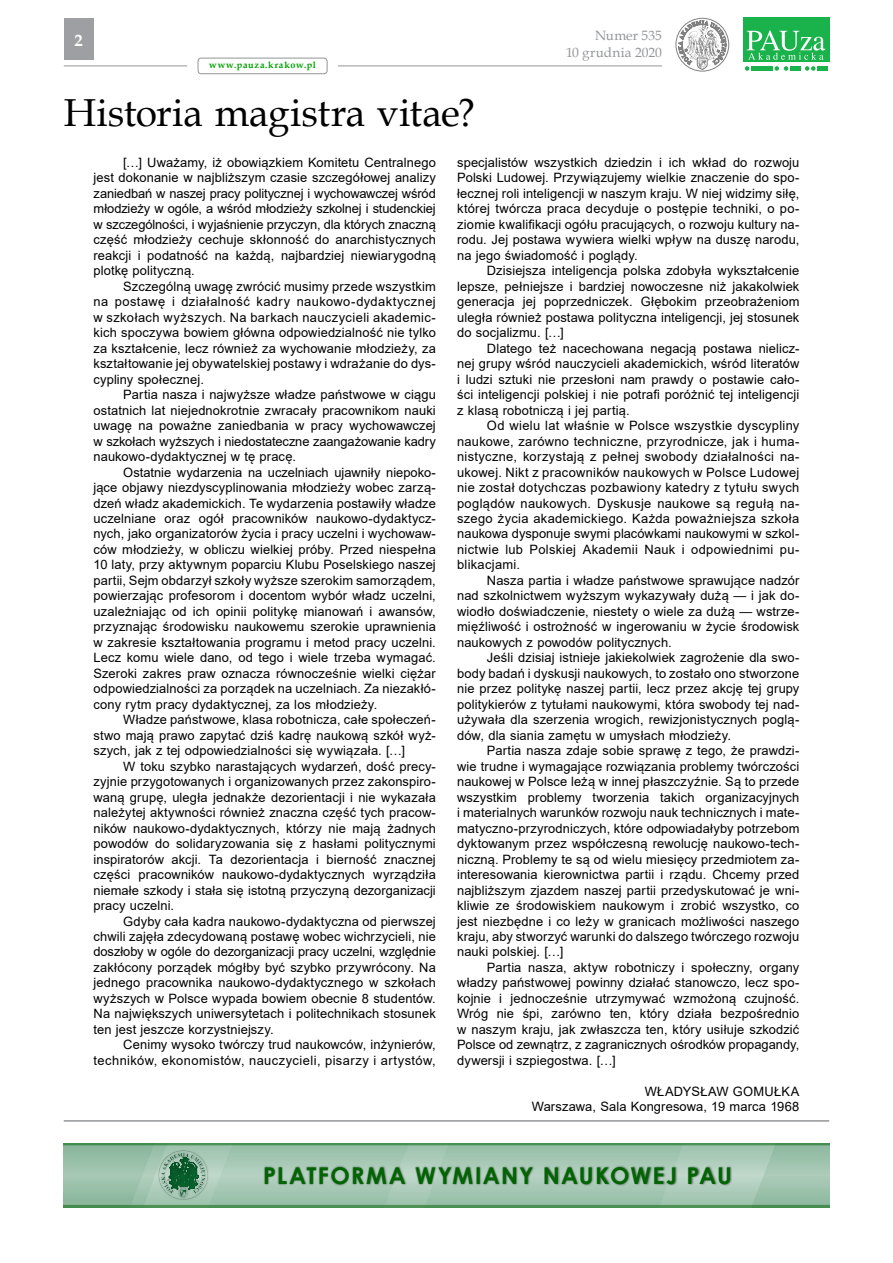
<style>
.page{position:relative;width:893px;height:1263px;background:#fff}
.page>*{position:absolute;margin:0;border:0;box-sizing:border-box;transform-origin:0 0}
.t1{font:39px "Book Antiqua";color:#000}
.t2{font:700 23.1px "Century Gothic";letter-spacing:.06em;color:#006400}
.t3{font:700 16.5px "Book Antiqua";color:#fff}
.t4{font:13.5px/16.2px "Book Antiqua";color:#939598;text-align:right}
.t5{font:12.9px/15.5px "Arial";letter-spacing:.01em;color:#000;text-align:justify}
.t6{font:12.9px/15.5px "Arial";letter-spacing:.03em;color:#000;text-align:right}
.t7{font:700 9.15px "Book Antiqua";letter-spacing:.075em;color:#00a000}
</style>
<div class="page">
<svg style="left:745px;top:66px;width:4px;height:5px"></svg>
<svg style="left:774px;top:66px;width:14px;height:5px"></svg>
<svg style="left:805px;top:66px;width:10px;height:5px"></svg>
<div style="left:751px;top:66px;width:10px;height:5px;background:#19b24b"></div>
<div style="left:763px;top:66px;width:10px;height:5px;background:#19b24b"></div>
<div style="left:790px;top:66px;width:10px;height:5px;background:#19b24b"></div>
<div style="left:817px;top:66px;width:10px;height:5px;background:#19b24b"></div>
<div style="left:743px;top:18px;width:86px;height:44px;background:#19b24b"></div>
<svg style="left:747px;top:30px;width:78px;height:30px"></svg>
<div style="left:676px;top:18px;width:53px;height:53px;border:1px solid #000;border-radius:50%"></div>
<svg style="left:678px;top:17px;width:48px;height:53px"></svg>
<div style="left:198px;top:58px;width:129px;height:16px;border:1px solid #939598;border-radius:3px"></div>
<hr style="left:338px;top:66px;width:324px;height:1px;background:#939598">
<hr style="left:64px;top:66px;width:123px;height:1px;background:#939598">
<div style="left:64px;top:18px;width:30px;height:42px;background:#9d9fa2"></div>
<hr style="left:64px;top:1120px;width:765px;height:2px;background:#939598">
<div style="left:263px;top:1165px;width:469px;height:21px;background:#000;opacity:.5"></div>
<hr style="left:64px;top:1143px;width:765px;height:2px;background:#006400">
<hr style="left:64px;top:1205px;width:765px;height:2px;background:#006400">
<div style="left:146px;top:1143px;width:74px;height:57px;background:#000;opacity:.23"></div>
<p class="t3" style="left:75px;top:30px;width:10px">2</p>
<p class="t7" style="left:209px;top:59px;width:108px">www.pauza.krakow.pl</p>
<h1 class="t1" style="left:64px;top:85px;width:413px">Historia magistra vitae?</h1>
<p class="t4" style="left:566px;top:27px;width:97px">Numer 535<br>10 grudnia 2020</p>
<p class="t5" style="left:94px;top:155px;width:344px;text-indent:30px">[…] Uważamy, iż obowiązkiem Komitetu Centralnego jest dokonanie w najbliższym czasie szczegółowej analizy zaniedbań w naszej pracy politycznej i wychowawczej wśród młodzieży w ogóle, a wśród młodzieży szkolnej i studenckiej w szczególności, i wyjaśnienie przyczyn, dla których znaczną część młodzieży cechuje skłonność do anarchistycznych reakcji i podatność na każdą, najbardziej niewiarygodną plotkę polityczną.</p>
<p class="t5" style="left:94px;top:278px;width:344px;text-indent:30px">Szczególną uwagę zwrócić musimy przede wszystkim na postawę i działalność kadry naukowo-dydaktycznej w szkołach wyższych. Na barkach nauczycieli akademic&shy;kich spoczywa bowiem główna odpowiedzialność nie tylko za kształcenie, lecz również za wychowanie młodzieży, za kształtowanie jej obywatelskiej postawy i wdrażanie do dys&shy;cypliny społecznej.</p>
<p class="t5" style="left:94px;top:387px;width:344px;text-indent:30px">Partia nasza i najwyższe władze państwowe w ciągu ostatnich lat niejednokrotnie zwracały pracownikom nauki uwagę na poważne zaniedbania w pracy wychowawczej w szkołach wyższych i niedostateczne zaangażowanie kadry naukowo-dydaktycznej w tę pracę.</p>
<p class="t5" style="left:94px;top:464px;width:344px;text-indent:30px">Ostatnie wydarzenia na uczelniach ujawniły niepoko&shy;jące objawy niezdyscyplinowania młodzieży wobec zarzą&shy;dzeń władz akademickich. Te wydarzenia postawiły władze uczelniane oraz ogół pracowników naukowo-dydaktycz&shy;nych, jako organizatorów życia i pracy uczelni i wychowaw&shy;ców młodzieży, w obliczu wielkiej próby. Przed niespełna 10 laty, przy aktywnym poparciu Klubu Poselskiego naszej partii, Sejm obdarzył szkoły wyższe szerokim samorządem, powierzając profesorom i docentom wybór władz uczelni, uzależniając od ich opinii politykę mianowań i awansów, przyznając środowisku naukowemu szerokie uprawnienia w zakresie kształtowania programu i metod pracy uczelni.<br>Lecz komu wiele dano, od tego i wiele trzeba wymagać.<br>Szeroki zakres praw oznacza równocześnie wielki ciężar odpowiedzialności za porządek na uczelniach. Za niezakłó&shy;cony rytm pracy dydaktycznej, za los młodzieży.</p>
<p class="t5" style="left:94px;top:712px;width:344px;text-indent:30px">Władze państwowe, klasa robotnicza, całe społeczeń&shy;stwo mają prawo zapytać dziś kadrę naukową szkół wyż&shy;szych, jak z tej odpowiedzialności się wywiązała. […]</p>
<p class="t5" style="left:94px;top:758px;width:344px;text-indent:30px">W toku szybko narastających wydarzeń, dość precy&shy;zyjnie przygotowanych i organizowanych przez zakonspiro&shy;waną grupę, uległa jednakże dezorientacji i nie wykazała należytej aktywności również znaczna część tych pracow&shy;ników naukowo-dydaktycznych, którzy nie mają żadnych powodów do solidaryzowania się z hasłami politycznymi inspiratorów akcji. Ta dezorientacja i bierność znacznej części pracowników naukowo-dydaktycznych wyrządziła niemałe szkody i stała się istotną przyczyną dezorganizacji pracy uczelni.</p>
<p class="t5" style="left:94px;top:913px;width:344px;text-indent:30px">Gdyby cała kadra naukowo-dydaktyczna od pierwszej chwili zajęła zdecydowaną postawę wobec wichrzycieli, nie doszłoby w ogóle do dezorganizacji pracy uczelni, względnie zakłócony porządek mógłby być szybko przywrócony. Na jednego pracownika naukowo-dydaktycznego w szkołach wyższych w Polsce wypada bowiem obecnie 8 studentów.<br>Na największych uniwersytetach i politechnikach stosunek ten jest jeszcze korzystniejszy.</p>
<p class="t6" style="left:94px;top:1037px;width:344px">Cenimy wysoko twórczy trud naukowców, inżynierów, techników, ekonomistów, nauczycieli, pisarzy i artystów,</p>
<p class="t5" style="left:457px;top:155px;width:344px">specjalistów wszystkich dziedzin i ich wkład do rozwoju Polski Ludowej. Przywiązujemy wielkie znaczenie do spo&shy;łecznej roli inteligencji w naszym kraju. W niej widzimy siłę, której twórcza praca decyduje o postępie techniki, o po&shy;ziomie kwalifikacji ogółu pracujących, o rozwoju kultury na&shy;rodu. Jej postawa wywiera wielki wpływ na duszę narodu, na jego świadomość i poglądy.</p>
<p class="t5" style="left:457px;top:263px;width:344px;text-indent:30px">Dzisiejsza inteligencja polska zdobyła wykształcenie lepsze, pełniejsze i bardziej nowoczesne niż jakakolwiek generacja jej poprzedniczek. Głębokim przeobrażeniom uległa również postawa polityczna inteligencji, jej stosunek do socjalizmu. […]</p>
<p class="t5" style="left:457px;top:340px;width:344px;text-indent:30px">Dlatego też nacechowana negacją postawa nielicz&shy;nej grupy wśród nauczycieli akademickich, wśród literatów i ludzi sztuki nie przesłoni nam prawdy o postawie cało&shy;ści inteligencji polskiej i nie potrafi poróżnić tej inteligencji z klasą robotniczą i jej partią.</p>
<p class="t5" style="left:457px;top:418px;width:344px;text-indent:30px">Od wielu lat właśnie w Polsce wszystkie dyscypliny naukowe, zarówno techniczne, przyrodnicze, jak i huma&shy;nistyczne, korzystają z pełnej swobody działalności na&shy;ukowej. Nikt z pracowników naukowych w Polsce Ludowej nie został dotychczas pozbawiony katedry z tytułu swych poglądów naukowych. Dyskusje naukowe są regułą na&shy;szego życia akademickiego. Każda poważniejsza szkoła naukowa dysponuje swymi placówkami naukowymi w szkol&shy;nictwie lub Polskiej Akademii Nauk i odpowiednimi pu&shy;blikacjami.</p>
<p class="t5" style="left:457px;top:573px;width:344px;text-indent:30px">Nasza partia i władze państwowe sprawujące nadzór nad szkolnictwem wyższym wykazywały dużą — i jak do&shy;wiodło doświadczenie, niestety o wiele za dużą — wstrze&shy;mięźliwość i ostrożność w ingerowaniu w życie środowisk naukowych z powodów politycznych.</p>
<p class="t5" style="left:457px;top:650px;width:344px;text-indent:30px">Jeśli dzisiaj istnieje jakiekolwiek zagrożenie dla swo&shy;body badań i dyskusji naukowych, to zostało ono stworzone nie przez politykę naszej partii, lecz przez akcję tej grupy politykierów z tytułami naukowymi, która swobody tej nad&shy;używała dla szerzenia wrogich, rewizjonistycznych poglą&shy;dów, dla siania zamętu w umysłach młodzieży.</p>
<p class="t5" style="left:457px;top:743px;width:344px;text-indent:30px">Partia nasza zdaje sobie sprawę z tego, że prawdzi&shy;wie trudne i wymagające rozwiązania problemy twórczości naukowej w Polsce leżą w innej płaszczyźnie. Są to przede wszystkim problemy tworzenia takich organizacyjnych i materialnych warunków rozwoju nauk technicznych i mate&shy;matyczno-przyrodniczych, które odpowiadałyby potrzebom dyktowanym przez współczesną rewolucję naukowo-tech&shy;niczną. Problemy te są od wielu miesięcy przedmiotem za&shy;interesowania kierownictwa partii i rządu. Chcemy przed najbliższym zjazdem naszej partii przedyskutować je wni&shy;kliwie ze środowiskiem naukowym i zrobić wszystko, co jest niezbędne i co leży w granicach możliwości naszego kraju, aby stworzyć warunki do dalszego twórczego rozwoju nauki polskiej. […]</p>
<p class="t5" style="left:457px;top:960px;width:344px;text-indent:30px">Partia nasza, aktyw robotniczy i społeczny, organy władzy państwowej powinny działać stanowczo, lecz spo&shy;kojnie i jednocześnie utrzymywać wzmożoną czujność.<br>Wróg nie śpi, zarówno ten, który działa bezpośrednio w naszym kraju, jak zwłaszcza ten, który usiłuje szkodzić Polsce od zewnątrz, z zagranicznych ośrodków propagandy, dywersji i szpiegostwa. […]</p>
<p class="t5" style="left:532px;top:1083px;width:269px;text-align:right">WŁADYSŁAW GOMUŁKA<br>Warszawa, Sala Kongresowa, 19 marca 1968</p>
<h2 class="t2" style="left:263px;top:1158px;width:470px">PLATFORMA WYMIANY NAUKOWEJ PAU</h2>
</div>
